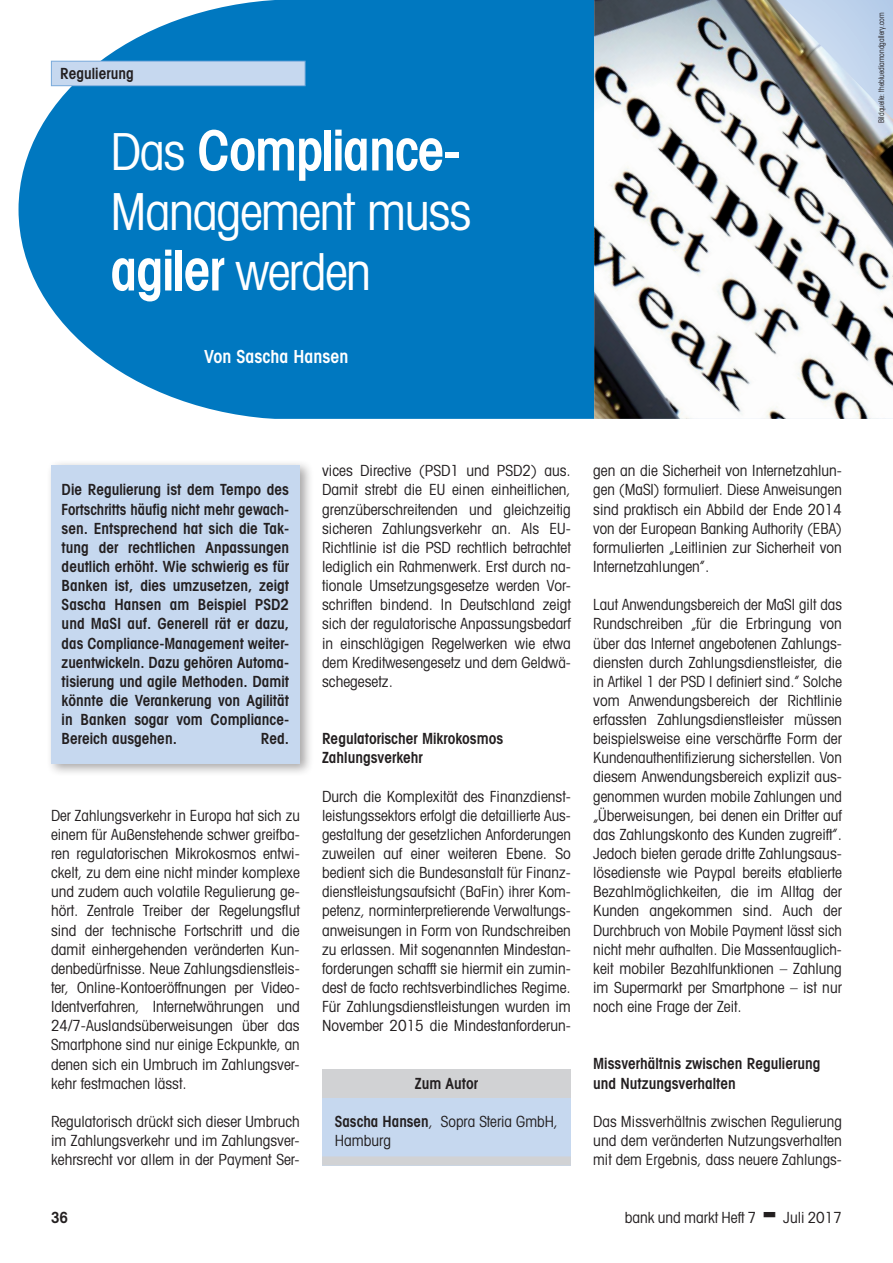
<style>
.page{position:relative;width:893px;height:1263px;background:#fff}
.page>*{position:absolute;margin:0;border:0;box-sizing:border-box;transform-origin:0 0}
.t1{font:600 condensed 55.5px "Avant Garde";letter-spacing:-.025em;color:#fff}
.t2{font:condensed 51px/60px "Avant Garde";letter-spacing:-.025em;color:#fff}
.t3{font:600 condensed 18px "Avant Garde";color:#fff}
.t4{font:condensed 15.3px/19.2px "Avant Garde";color:#231f20;text-align:justify}
.t5{font:600 condensed 15.3px/19.2px "Avant Garde";color:#231f20}
.t6{font:condensed 7.8px "Avant Garde";color:#231f20;scale:.92 1}
.s1{font-weight:400;font-size:51px}
.s2{font-weight:600;font-size:55.5px}
.s3{font-weight:600}
</style>
<div class="page">
<svg style="left:19px;top:0;width:575px;height:419px;background:#1985c6"></svg>
<div style="left:51px;top:61px;width:254px;height:25px;background:#c6d8ef"></div>
<div style="left:51px;top:61px;width:254px;height:25px;border:1px solid #7aabdb"></div>
<img style="left:594px;top:0;width:299px;height:419px">
<div style="left:46px;top:460px;width:267px;height:317px;background:#231f20;opacity:.4"></div>
<div style="left:51px;top:465px;width:249px;height:298px;background:#c6d8ef"></div>
<div style="left:322px;top:1092px;width:249px;height:73px;background:#c6d8ef"></div>
<div style="left:322px;top:1069px;width:249px;height:29px;background:#d1d2d4"></div>
<div style="left:322px;top:1156px;width:249px;height:9px;background:#d1d2d4"></div>
<p class="t5" style="left:60px;top:64px;width:75px">Regulierung</p>
<h1 class="t1" style="left:111px;top:117px;width:352px"><span class="s1">Das</span> Compliance-</h1>
<h2 class="t2" style="left:111px;top:181px;width:363px">Management muss</h2>
<h1 class="t1" style="left:111px;top:237px;width:262px">agiler <span class="s1">werden</span></h1>
<h2 class="t2" style="left:90px;top:155px;width:412px"><span class="s2">Frauen</span> im Banking – die <span class="s2">Quote</span> kommt</h2>
<p class="t3" style="left:164px;top:339px;width:150px">Von Jörg Wittenberg</p>
<p class="t3" style="left:204px;top:345px;width:146px">Von Sascha Hansen</p>
<p class="t6" style="left:877px;top:123px;width:122px;rotate:-90deg">Bildquelle: thebluediamondgallery.com</p>
<p class="t5" style="left:62px;top:480px;width:229px;text-align:justify">Die Regulierung ist dem Tempo des Fortschritts häufig nicht mehr gewach&shy;sen. Entsprechend hat sich die Tak&shy;tung der rechtlichen Anpassungen deutlich erhöht. Wie schwierig es für Banken ist, dies umzusetzen, zeigt Sascha Hansen am Beispiel PSD2 und MaSI auf. Generell rät er dazu, das Compliance-Management weiter&shy;zuentwickeln. Dazu gehören Automa&shy;tisierung und agile Methoden. Damit könnte die Verankerung von Agilität in Banken sogar vom Compliance-Bereich ausgehen.</p>
<p class="t5" style="left:261px;top:729px;width:30px">Red.</p>
<p class="t4" style="left:51px;top:805px;width:250px">Der Zahlungsverkehr in Europa hat sich zu einem für Außenstehende schwer greifba&shy;ren regulatorischen Mikrokosmos entwi&shy;ckelt, zu dem eine nicht minder komplexe und zudem auch volatile Regulierung ge&shy;hört. Zentrale Treiber der Regelungsflut sind der technische Fortschritt und die damit einhergehenden veränderten Kun&shy;denbedürfnisse. Neue Zahlungsdienstleis&shy;ter, Online-Kontoeröffnungen per Video-Identverfahren, Internetwährungen und 24/7-Auslandsüberweisungen über das Smartphone sind nur einige Eckpunkte, an denen sich ein Umbruch im Zahlungsver&shy;kehr festmachen lässt.</p>
<p class="t4" style="left:51px;top:1111px;width:250px">Regulatorisch drückt sich dieser Umbruch im Zahlungsverkehr und im Zahlungsver&shy;kehrsrecht vor allem in der Payment Ser-</p>
<p class="t4" style="left:322px;top:461px;width:250px">vices Directive (PSD1 und PSD2) aus.<br>Damit strebt die EU einen einheitlichen, grenzüberschreitenden und gleichzeitig sicheren Zahlungsverkehr an. Als EU-Richtlinie ist die PSD rechtlich betrachtet lediglich ein Rahmenwerk. Erst durch na&shy;tionale Umsetzungsgesetze werden Vor&shy;schriften bindend. In Deutschland zeigt sich der regulatorische Anpassungsbedarf in einschlägigen Regelwerken wie etwa dem Kreditwesengesetz und dem Geldwä&shy;schegesetz.</p>
<p class="t5" style="left:322px;top:729px;width:183px">Regulatorischer Mikrokosmos<br>Zahlungsverkehr</p>
<p class="t4" style="left:322px;top:786px;width:250px">Durch die Komplexität des Finanzdienst&shy;leistungssektors erfolgt die detaillierte Aus&shy;gestaltung der gesetzlichen Anforderungen zuweilen auf einer weiteren Ebene. So bedient sich die Bundesanstalt für Finanz&shy;dienstleistungsaufsicht (BaFin) ihrer Kom&shy;petenz, norminterpretierende Verwaltungs&shy;anweisungen in Form von Rundschreiben zu erlassen. Mit sogenannten Mindestan&shy;forderungen schafft sie hiermit ein zumin&shy;dest de facto rechtsverbindliches Regime.<br>Für Zahlungsdienstleistungen wurden im November 2015 die Mindestanforderun-</p>
<p class="t5" style="left:415px;top:1073px;width:65px">Zum Autor</p>
<p class="t4" style="left:335px;top:1111px;width:225px"><span class="s3">Sascha Hansen</span>, Sopra Steria GmbH,<br>Hamburg</p>
<p class="t4" style="left:593px;top:461px;width:250px">gen an die Sicherheit von Internetzahlun&shy;gen (MaSI) formuliert. Diese Anweisungen sind praktisch ein Abbild der Ende 2014 von der European Banking Authority (EBA) formulierten „Leitlinien zur Sicherheit von Internetzahlungen”.</p>
<p class="t4" style="left:593px;top:595px;width:250px">Laut Anwendungsbereich der MaSI gilt das Rundschreiben „für die Erbringung von über das Internet angebotenen Zahlungs&shy;diensten durch Zahlungsdienstleister, die in Artikel 1 der PSD I definiert sind.” Solche vom Anwendungsbereich der Richtlinie erfassten Zahlungsdienstleister müssen beispielsweise eine verschärfte Form der Kundenauthentifizierung sicherstellen. Von diesem Anwendungsbereich explizit aus&shy;genommen wurden mobile Zahlungen und „Überweisungen, bei denen ein Dritter auf das Zahlungskonto des Kunden zugreift”.<br>Jedoch bieten gerade dritte Zahlungsaus&shy;lösedienste wie Paypal bereits etablierte Bezahlmöglichkeiten, die im Alltag der Kunden angekommen sind. Auch der Durchbruch von Mobile Payment lässt sich nicht mehr aufhalten. Die Massentauglich&shy;keit mobiler Bezahlfunktionen – Zahlung im Supermarkt per Smartphone – ist nur noch eine Frage der Zeit.</p>
<p class="t5" style="left:593px;top:1054px;width:229px">Missverhältnis zwischen Regulierung und Nutzungsverhalten</p>
<p class="t4" style="left:593px;top:1111px;width:250px">Das Missverhältnis zwischen Regulierung und dem veränderten Nutzungsverhalten mit dem Ergebnis, dass neuere Zahlungs-</p>
<p class="t5" style="left:51px;top:1207px;width:19px">36</p>
<p class="t4" style="left:625px;top:1207px;width:133px">bank und markt Heft 7</p>
<p class="t4" style="left:783px;top:1207px;width:60px">Juli 2017</p>
</div>
